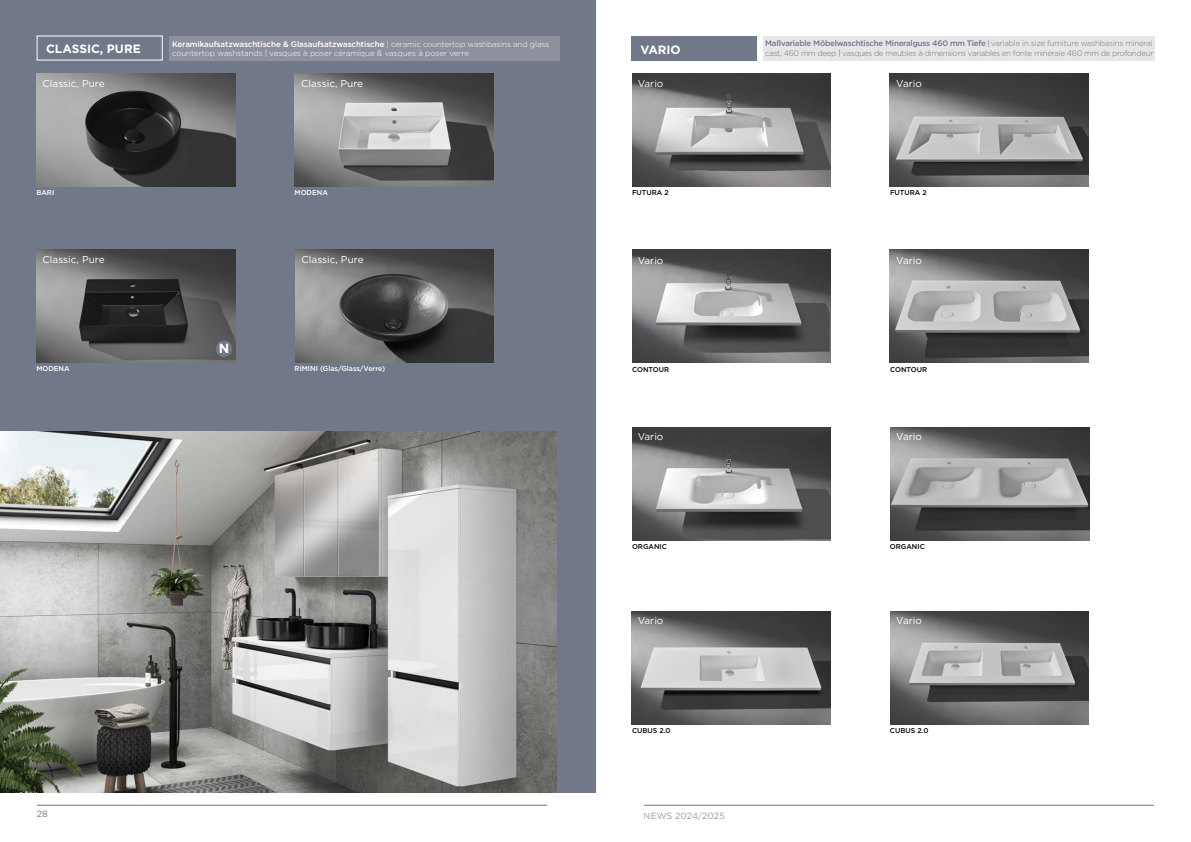
<style>
.page{position:relative;width:1191px;height:842px;background:#fff}
.page>*{position:absolute;margin:0;border:0;box-sizing:border-box;transform-origin:0 0}
.t1{font:700 13.3px "Gotham";color:#fff}
.t2{font:700 12px "Gotham";color:#fff}
.t3{font:10px "Gotham";color:#fff}
.t4{font:9px "Gotham";color:#707889}
.t5{font:300 8px/9.6px "Gotham";letter-spacing:-.04em;color:#707889}
.t6{font:300 8px/9.6px "Gotham";letter-spacing:-.01em;color:#fff}
.t7{font:500 7px "Gotham";color:#000}
.t8{font:500 7px "Gotham";color:#fff}
.s1{font-weight:500}
.s2{font-weight:400}
</style>
<div class="page">
<hr style="left:37px;top:805px;width:510px;height:1px;background:#707889">
<hr style="left:643px;top:805px;width:511px;height:1px;background:#707889">
<div style="left:0;top:0;width:595px;height:792px;background:#707889"></div>
<div style="left:169px;top:36px;width:390px;height:25px;background:#8d919b"></div>
<img style="left:295px;top:73px;width:198px;height:113px">
<img style="left:36px;top:250px;width:199px;height:113px">
<img style="left:36px;top:73px;width:199px;height:113px">
<img style="left:295px;top:250px;width:198px;height:113px">
<div style="left:763px;top:36px;width:392px;height:24px;background:#e7e6e6"></div>
<div style="left:631px;top:36px;width:125px;height:24px;background:#707889"></div>
<img style="left:632px;top:250px;width:198px;height:113px">
<img style="left:631px;top:611px;width:199px;height:113px">
<img style="left:889px;top:250px;width:199px;height:113px">
<img style="left:890px;top:611px;width:198px;height:113px">
<img style="left:632px;top:73px;width:198px;height:113px">
<img style="left:890px;top:73px;width:198px;height:113px">
<img style="left:632px;top:427px;width:198px;height:113px">
<img style="left:890px;top:427px;width:199px;height:113px">
<img style="left:0;top:431px;width:557px;height:361px">
<div style="left:216px;top:341px;width:16px;height:16px;background:#707889;border-radius:50%"></div>
<h2 class="t2" style="left:46px;top:41px;width:96px">CLASSIC, PURE</h2>
<p class="t6" style="left:172px;top:39px;width:379px"><span class="s1">Keramikaufsatzwaschtische &amp; Glasaufsatzwaschtische</span> | ceramic countertop washbasins and glass countertop washstands | vasques à poser céramique &amp; vasques à poser verre</p>
<p class="t5" style="left:765px;top:38px;width:390px"><span class="s1">Maßvariable Möbelwaschtische Mineralguss 460 mm Tiefe</span> <span class="s2">|</span> variable in size furniture washbasins mineral cast, 460 mm deep <span class="s2">|</span> vasques de meubles à dimensions variables en fonte minérale 460 mm de profondeur</p>
<h2 class="t2" style="left:640px;top:41px;width:42px">VARIO</h2>
<p class="t3" style="left:43px;top:77px;width:64px">Classic, Pure</p>
<p class="t3" style="left:301px;top:77px;width:64px">Classic, Pure</p>
<p class="t3" style="left:637px;top:77px;width:27px">Vario</p>
<p class="t3" style="left:896px;top:77px;width:27px">Vario</p>
<p class="t8" style="left:36px;top:188px;width:19px">BARI</p>
<p class="t8" style="left:295px;top:188px;width:35px">MODENA</p>
<p class="t7" style="left:632px;top:188px;width:38px">FUTURA 2</p>
<p class="t7" style="left:890px;top:188px;width:38px">FUTURA 2</p>
<p class="t3" style="left:43px;top:253px;width:64px">Classic, Pure</p>
<p class="t3" style="left:301px;top:253px;width:64px">Classic, Pure</p>
<p class="t3" style="left:637px;top:254px;width:27px">Vario</p>
<p class="t3" style="left:896px;top:254px;width:27px">Vario</p>
<h1 class="t1" style="left:219px;top:340px;width:12px">N</h1>
<p class="t8" style="left:36px;top:364px;width:35px">MODENA</p>
<p class="t8" style="left:295px;top:364px;width:92px">RIMINI (Glas/Glass/Verre)</p>
<p class="t7" style="left:632px;top:364px;width:39px">CONTOUR</p>
<p class="t7" style="left:890px;top:364px;width:39px">CONTOUR</p>
<p class="t3" style="left:637px;top:430px;width:27px">Vario</p>
<p class="t3" style="left:896px;top:430px;width:27px">Vario</p>
<p class="t7" style="left:632px;top:542px;width:36px">ORGANIC</p>
<p class="t7" style="left:890px;top:542px;width:36px">ORGANIC</p>
<p class="t3" style="left:637px;top:614px;width:27px">Vario</p>
<p class="t3" style="left:896px;top:614px;width:27px">Vario</p>
<p class="t7" style="left:632px;top:726px;width:40px">CUBUS 2.0</p>
<p class="t7" style="left:890px;top:726px;width:40px">CUBUS 2.0</p>
<p class="t4" style="left:37px;top:808px;width:13px">28</p>
<p class="t4" style="left:643px;top:810px;width:83px">NEWS 2024/2025</p>
</div>
